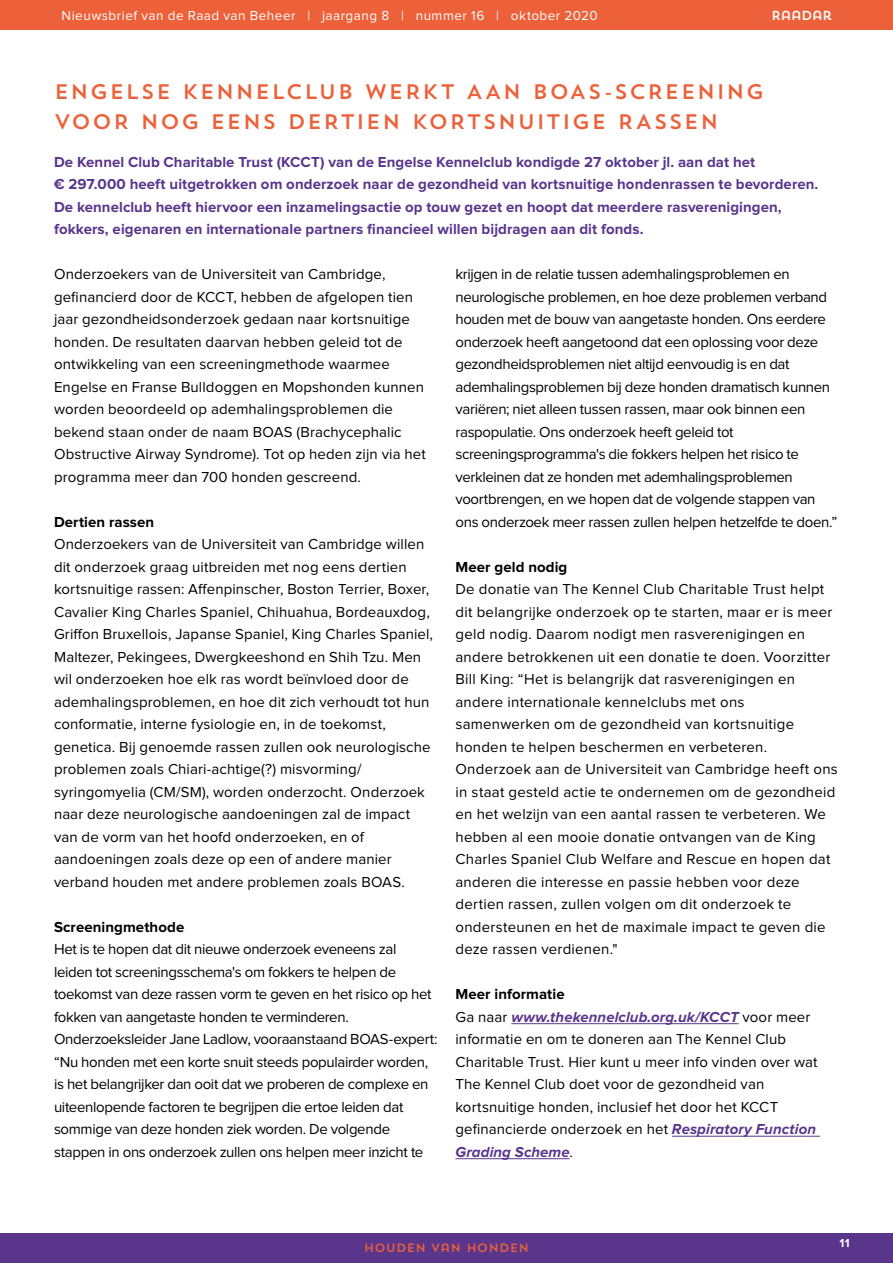
<style>
.page{position:relative;width:893px;height:1263px;background:#fff}
.page>*{position:absolute;margin:0;border:0;box-sizing:border-box;transform-origin:0 0}
.t1{font:21px/30px "Trend Sans One";letter-spacing:.05em;color:#ec613a}
.t2{font:15px/22.5px "Proxima Nova";letter-spacing:.005em;color:#000}
.t3{font:15px/22.5px "Proxima Nova";letter-spacing:-.025em;color:#000}
.t4{font:700 15px/22.5px "Proxima Nova";letter-spacing:.005em;color:#59358c}
.t5{font:700 15px "Proxima Nova";letter-spacing:.005em;color:#000}
.t6{font:13.5px "Proxima Nova";letter-spacing:.035em;color:#fff}
.t7{font:13.05px "Trend Sans One";letter-spacing:-.07em;color:#fff}
.t8{font:12px "Trend Sans One";color:#ec613a}
.t9{font:700 12px "Proxima Nova";color:#fff}
.s1{font-weight:700}
.s2{font-weight:700;font-style:italic;color:#59358c}
</style>
<div class="page">
<div style="left:0;top:1233px;width:893px;height:30px;background:#59358c"></div>
<div style="left:0;top:0;width:893px;height:30px;background:#ec613a"></div>
<hr style="left:511px;top:1023px;width:228px;height:1px;background:#59358c">
<hr style="left:672px;top:1136px;width:148px;height:1px;background:#59358c">
<hr style="left:455px;top:1158px;width:115px;height:1px;background:#59358c">
<p class="t6" style="left:62px;top:9px;width:537px">Nieuwsbrief van de Raad van Beheer | jaargang 8 | nummer 16 | oktober 2020</p>
<p class="t7" style="left:771px;top:7px;width:63px">RAADAR</p>
<h1 class="t1" style="left:54px;top:76px;width:712px">ENGELSE KENNELCLUB WERKT AAN BOAS-SCREENING<br>VOOR NOG EENS DERTIEN KORTSNUITIGE RASSEN</h1>
<p class="t4" style="left:54px;top:151px;width:766px">De Kennel Club Charitable Trust (KCCT) van de Engelse Kennelclub kondigde 27 oktober jl. aan dat het<br>€ 297.000 heeft uitgetrokken om onderzoek naar de gezondheid van kortsnuitige hondenrassen te bevorderen.<br>De kennelclub heeft hiervoor een inzamelingsactie op touw gezet en hoopt dat meerdere rasverenigingen, fokkers, eigenaren en internationale partners financieel willen bijdragen aan dit fonds.</p>
<p class="t2" style="left:54px;top:263px;width:373px">Onderzoekers van de Universiteit van Cambridge, gefinancierd door de KCCT, hebben de afgelopen tien jaar gezondheidsonderzoek gedaan naar kortsnuitige honden. De resultaten daarvan hebben geleid tot de ontwikkeling van een screeningmethode waarmee Engelse en Franse Bulldoggen en Mopshonden kunnen worden beoordeeld op ademhalingsproblemen die bekend staan onder de naam BOAS (Brachycephalic Obstructive Airway Syndrome). Tot op heden zijn via het programma meer dan 700 honden gescreend.</p>
<p class="t5" style="left:54px;top:515px;width:102px">Dertien rassen</p>
<p class="t2" style="left:54px;top:533px;width:380px">Onderzoekers van de Universiteit van Cambridge willen dit onderzoek graag uitbreiden met nog eens dertien kortsnuitige rassen: Affenpinscher, Boston Terrier, Boxer, Cavalier King Charles Spaniel, Chihuahua, Bordeauxdog, Griffon Bruxellois, Japanse Spaniel, King Charles Spaniel, Maltezer, Pekingees, Dwergkeeshond en Shih Tzu. Men wil onderzoeken hoe elk ras wordt beïnvloed door de ademhalingsproblemen, en hoe dit zich verhoudt tot hun conformatie, interne fysiologie en, in de toekomst, genetica. Bij genoemde rassen zullen ook neurologische problemen zoals Chiari-achtige(?) misvorming/ syringomyelia (CM/SM), worden onderzocht. Onderzoek naar deze neurologische aandoeningen zal de impact van de vorm van het hoofd onderzoeken, en of aandoeningen zoals deze op een of andere manier verband houden met andere problemen zoals BOAS.</p>
<p class="t5" style="left:54px;top:920px;width:132px">Screeningmethode</p>
<p class="t3" style="left:54px;top:938px;width:385px">Het is te hopen dat dit nieuwe onderzoek eveneens zal leiden tot screeningsschema's om fokkers te helpen de toekomst van deze rassen vorm te geven en het risico op het fokken van aangetaste honden te verminderen.<br>Onderzoeksleider Jane Ladlow, vooraanstaand BOAS-expert: “Nu honden met een korte snuit steeds populairder worden, is het belangrijker dan ooit dat we proberen de complexe en uiteenlopende factoren te begrijpen die ertoe leiden dat sommige van deze honden ziek worden. De volgende stappen in ons onderzoek zullen ons helpen meer inzicht te</p>
<p class="t3" style="left:455px;top:263px;width:383px">krijgen in de relatie tussen ademhalingsproblemen en neurologische problemen, en hoe deze problemen verband houden met de bouw van aangetaste honden. Ons eerdere onderzoek heeft aangetoond dat een oplossing voor deze gezondheidsproblemen niet altijd eenvoudig is en dat ademhalingsproblemen bij deze honden dramatisch kunnen variëren; niet alleen tussen rassen, maar ook binnen een raspopulatie. Ons onderzoek heeft geleid tot screeningsprogramma's die fokkers helpen het risico te verkleinen dat ze honden met ademhalingsproblemen voortbrengen, en we hopen dat de volgende stappen van ons onderzoek meer rassen zullen helpen hetzelfde te doen.”</p>
<p class="t5" style="left:455px;top:560px;width:113px">Meer geld nodig</p>
<p class="t2" style="left:455px;top:578px;width:384px">De donatie van The Kennel Club Charitable Trust helpt dit belangrijke onderzoek op te starten, maar er is meer geld nodig. Daarom nodigt men rasverenigingen en andere betrokkenen uit een donatie te doen. Voorzitter Bill King: “Het is belangrijk dat rasverenigingen en andere internationale kennelclubs met ons samenwerken om de gezondheid van kortsnuitige honden te helpen beschermen en verbeteren.<br>Onderzoek aan de Universiteit van Cambridge heeft ons in staat gesteld actie te ondernemen om de gezondheid en het welzijn van een aantal rassen te verbeteren. We hebben al een mooie donatie ontvangen van de King Charles Spaniel Club Welfare and Rescue en hopen dat anderen die interesse en passie hebben voor deze dertien rassen, zullen volgen om dit onderzoek te ondersteunen en het de maximale impact te geven die deze rassen verdienen."</p>
<p class="t2" style="left:455px;top:983px;width:364px"><span class="s1">Meer informatie<br></span>Ga naar <span class="s2">www.thekennelclub.org.uk/KCCT</span> voor meer informatie en om te doneren aan The Kennel Club Charitable Trust. Hier kunt u meer info vinden over wat The Kennel Club doet voor de gezondheid van kortsnuitige honden, inclusief het door het KCCT gefinancierde onderzoek en het <span class="s2">Respiratory Function Grading Scheme</span>.</p>
<p class="t8" style="left:364px;top:1240px;width:167px">HOUDEN VAN HONDEN</p>
<p class="t9" style="left:840px;top:1237px;width:11px">11</p>
</div>
